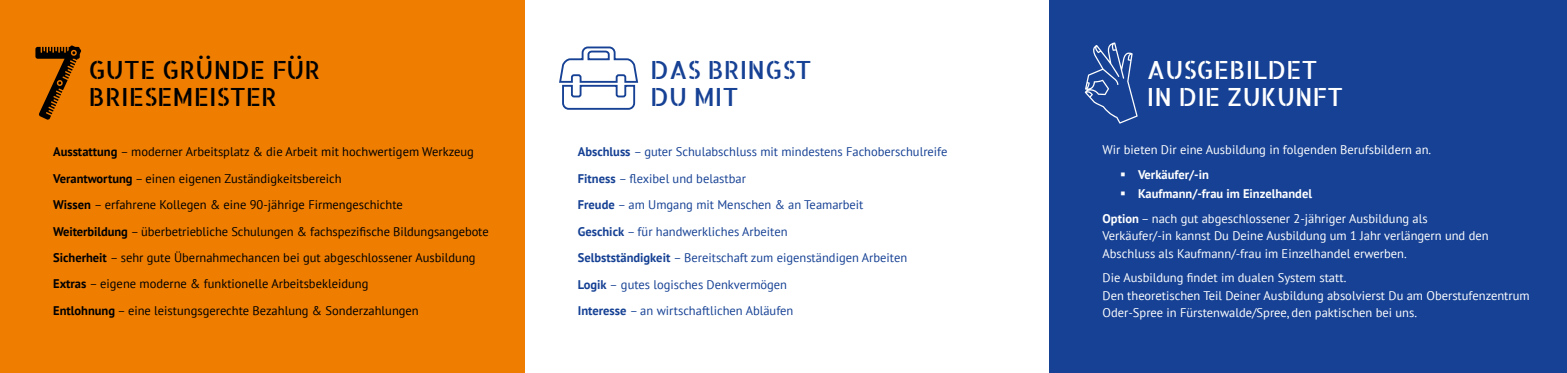
<style>
.page{position:relative;width:1567px;height:373px;background:#fff}
.page>*{position:absolute;margin:0;border:0;box-sizing:border-box;transform-origin:0 0}
.t1{font:25px/27.1px "Allerta Stencil";color:#000}
.t2{font:25px/27.1px "Allerta Stencil";color:#fff}
.t3{font:25px/27.1px "Allerta Stencil";color:#164194}
.t4{font:12.5px/26.4px "PT Sans";color:#000}
.t5{font:12.5px/17.5px "PT Sans";color:#fff}
.t6{font:12.5px/26.4px "PT Sans";color:#164194}
.t7{font:700 12.5px/19.2px "PT Sans";color:#fff}
.s1{font-weight:700}
</style>
<div class="page">
<div style="left:0;top:0;width:524px;height:372px;background:#ef7d00"></div>
<div style="left:1049px;top:0;width:517px;height:372px;background:#164194"></div>
<svg style="left:35px;top:45px;width:46px;height:75px"></svg>
<svg style="left:1084px;top:42px;width:53px;height:81px"></svg>
<svg style="left:559px;top:46px;width:80px;height:64px"></svg>
<h1 class="t1" style="left:89px;top:56px;width:233px">GUTE GRÜNDE FÜR<br>BRIESEMEISTER</h1>
<h1 class="t3" style="left:650px;top:56px;width:163px">DAS BRINGST<br>DU MIT</h1>
<h1 class="t2" style="left:1146px;top:56px;width:198px">AUSGEBILDET<br>IN DIE ZUKUNFT</h1>
<p class="t4" style="left:53px;top:138px;width:437px"><span class="s1">Ausstattung</span> – moderner Arbeitsplatz &amp; die Arbeit mit hochwertigem Werkzeug <span class="s1">Verantwortung</span> – einen eigenen Zuständigkeitsbereich<br><span class="s1">Wissen</span> – erfahrene Kollegen &amp; eine 90-jährige Firmengeschichte<br><span class="s1">Weiterbildung</span> – überbetriebliche Schulungen &amp; fachspezifische Bildungsangebote <span class="s1">Sicherheit</span> – sehr gute Übernahmechancen bei gut abgeschlossener Ausbildung <span class="s1">Extras</span> – eigene moderne &amp; funktionelle Arbeitsbekleidung<br><span class="s1">Entlohnung</span> – eine leistungsgerechte Bezahlung &amp; Sonderzahlungen</p>
<p class="t6" style="left:578px;top:138px;width:371px"><span class="s1">Abschluss</span> – guter Schulabschluss mit mindestens Fachoberschulreife <span class="s1">Fitness</span> – flexibel und belastbar<br><span class="s1">Freude</span> – am Umgang mit Menschen &amp; an Teamarbeit<br><span class="s1">Geschick</span> – für handwerkliches Arbeiten<br><span class="s1">Selbstständigkeit</span> – Bereitschaft zum eigenständigen Arbeiten<br><span class="s1">Logik</span> – gutes logisches Denkvermögen<br><span class="s1">Interesse</span> – an wirtschaftlichen Abläufen</p>
<p class="t5" style="left:1102px;top:140px;width:330px">Wir bieten Dir eine Ausbildung in folgenden Berufsbildern an.</p>
<p class="t7" style="left:1137px;top:164px;width:175px">Verkäufer/-in<br>Kaufmann/-frau im Einzelhandel</p>
<p class="t5" style="left:1102px;top:209px;width:387px"><span class="s1">Option</span> – nach gut abgeschlossener 2-jähriger Ausbildung als<br>Verkäufer/-in kannst Du Deine Ausbildung um 1 Jahr verlängern und den<br>Abschluss als Kaufmann/-frau im Einzelhandel erwerben.</p>
<p class="t5" style="left:1102px;top:268px;width:428px">Die Ausbildung findet im dualen System statt.<br>Den theoretischen Teil Deiner Ausbildung absolvierst Du am Oberstufenzentrum<br>Oder-Spree in Fürstenwalde/Spree, den paktischen bei uns.</p>
</div>
